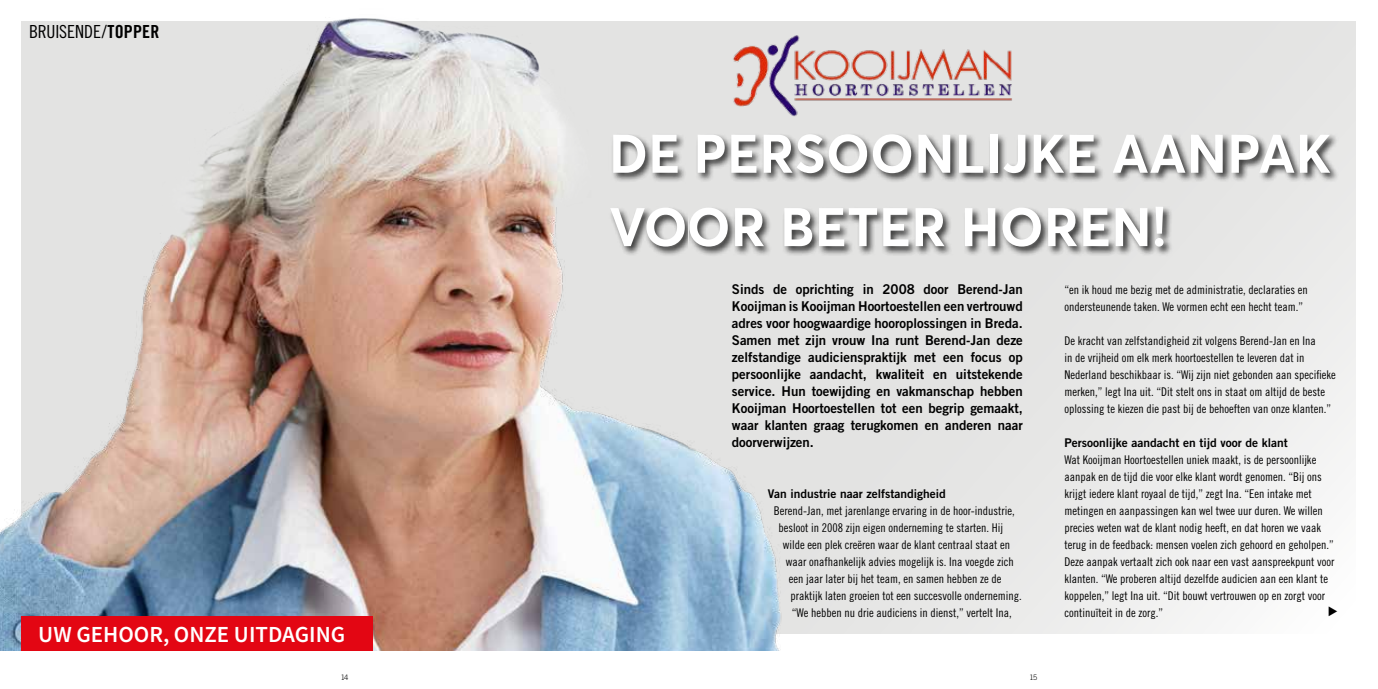
<style>
.page{position:relative;width:1378px;height:689px;background:#fff}
.page>*{position:absolute;margin:0;border:0;box-sizing:border-box;transform-origin:0 0}
.t1{font:700 53.55px/73.3px "Averta Std";letter-spacing:.01em;color:#fff}
.t2{font:600 22.95px "Source Sans Pro";color:#fff}
.t3{font:18px "Trade Gothic LT Std Cn 18";letter-spacing:-.005em;color:#000}
.t4{font:13.5px/17px "Trade Gothic LT Std Bd 2";color:#000;text-align:justify}
.t5{font:12px/17px "Trade Gothic LT Std Cn 18";color:#000}
.t6{font:12px "Trade Gothic LT Std Bd 2";color:#000}
.t7{font:300 7.5px "Trade Gothic LT Std";color:#000}
.s1{font-family:"Trade Gothic LT Std Bd Cn 20"}
</style>
<div class="page">
<img style="left:0;top:18px;width:780px;height:633px">
<div style="left:21px;top:617px;width:352px;height:34px;background:#e30613"></div>
<svg style="left:689px;top:21px;width:666px;height:613px;background:#e4e6e6"></svg>
<div style="left:689px;top:132px;width:650px;height:125px;background:#000;opacity:.75"></div>
<img style="left:715px;top:18px;width:309px;height:113px">
<svg style="left:1328px;top:607px;width:9px;height:9px"></svg>
<h3 class="t3" style="left:29px;top:21px;width:132px">BRUISENDE/<span class="s1">TOPPER</span></h3>
<h2 class="t2" style="left:38px;top:619px;width:308px">UW GEHOOR, ONZE UITDAGING</h2>
<h1 class="t1" style="left:608px;top:116px;width:724px">DE PERSOONLIJKE AANPAK<br>VOOR BETER HOREN!</h1>
<p class="t4" style="left:732px;top:280px;width:292px">Sinds de oprichting in 2008 door Berend-Jan Kooijman is Kooijman Hoortoestellen een vertrouwd adres voor hoogwaardige hooroplossingen in Breda.<br>Samen met zijn vrouw Ina runt Berend-Jan deze zelfstandige audicienspraktijk met een focus op persoonlijke aandacht, kwaliteit en uitstekende service. Hun toewijding en vakmanschap hebben Kooijman Hoortoestellen tot een begrip gemaakt, waar klanten graag terugkomen en anderen naar doorverwijzen.</p>
<p class="t6" style="left:768px;top:486px;width:179px">Van industrie naar zelfstandigheid</p>
<p class="t5" style="left:774px;top:502px;width:242px">Berend-Jan, met jarenlange ervaring in de hoor-industrie,</p>
<p class="t5" style="left:778px;top:519px;width:226px">besloot in 2008 zijn eigen onderneming te starten. Hij</p>
<p class="t5" style="left:783px;top:536px;width:229px">wilde een plek creëren waar de klant centraal staat en</p>
<p class="t5" style="left:786px;top:553px;width:229px">waar onafhankelijk advies mogelijk is. Ina voegde zich</p>
<p class="t5" style="left:789px;top:570px;width:214px">een jaar later bij het team, en samen hebben ze de</p>
<p class="t5" style="left:790px;top:587px;width:233px">praktijk laten groeien tot een succesvolle onderneming.</p>
<p class="t5" style="left:792px;top:604px;width:221px">“We hebben nu drie audiciens in dienst,” vertelt Ina,</p>
<p class="t5" style="left:1064px;top:281px;width:245px">“en ik houd me bezig met de administratie, declaraties en ondersteunende taken. We vormen echt een hecht team.”</p>
<p class="t5" style="left:1064px;top:332px;width:273px">De kracht van zelfstandigheid zit volgens Berend-Jan en Ina<br>in de vrijheid om elk merk hoortoestellen te leveren dat in Nederland beschikbaar is. “Wij zijn niet gebonden aan specifieke merken,” legt Ina uit. “Dit stelt ons in staat om altijd de beste oplossing te kiezen die past bij de behoeften van onze klanten.”</p>
<p class="t6" style="left:1064px;top:435px;width:225px">Persoonlijke aandacht en tijd voor de klant</p>
<p class="t5" style="left:1064px;top:451px;width:271px">Wat Kooijman Hoortoestellen uniek maakt, is de persoonlijke aanpak en de tijd die voor elke klant wordt genomen. “Bij ons krijgt iedere klant royaal de tijd,” zegt Ina. “Een intake met metingen en aanpassingen kan wel twee uur duren. We willen precies weten wat de klant nodig heeft, en dat horen we vaak terug in de feedback: mensen voelen zich gehoord en geholpen.” Deze aanpak vertaalt zich ook naar een vast aanspreekpunt voor klanten. “We proberen altijd dezelfde audicien aan een klant te koppelen,” legt Ina uit. “Dit bouwt vertrouwen op en zorgt voor continuïteit in de zorg.”</p>
<p class="t7" style="left:341px;top:672px;width:9px">14</p>
<p class="t7" style="left:1029px;top:672px;width:9px">15</p>
</div>
